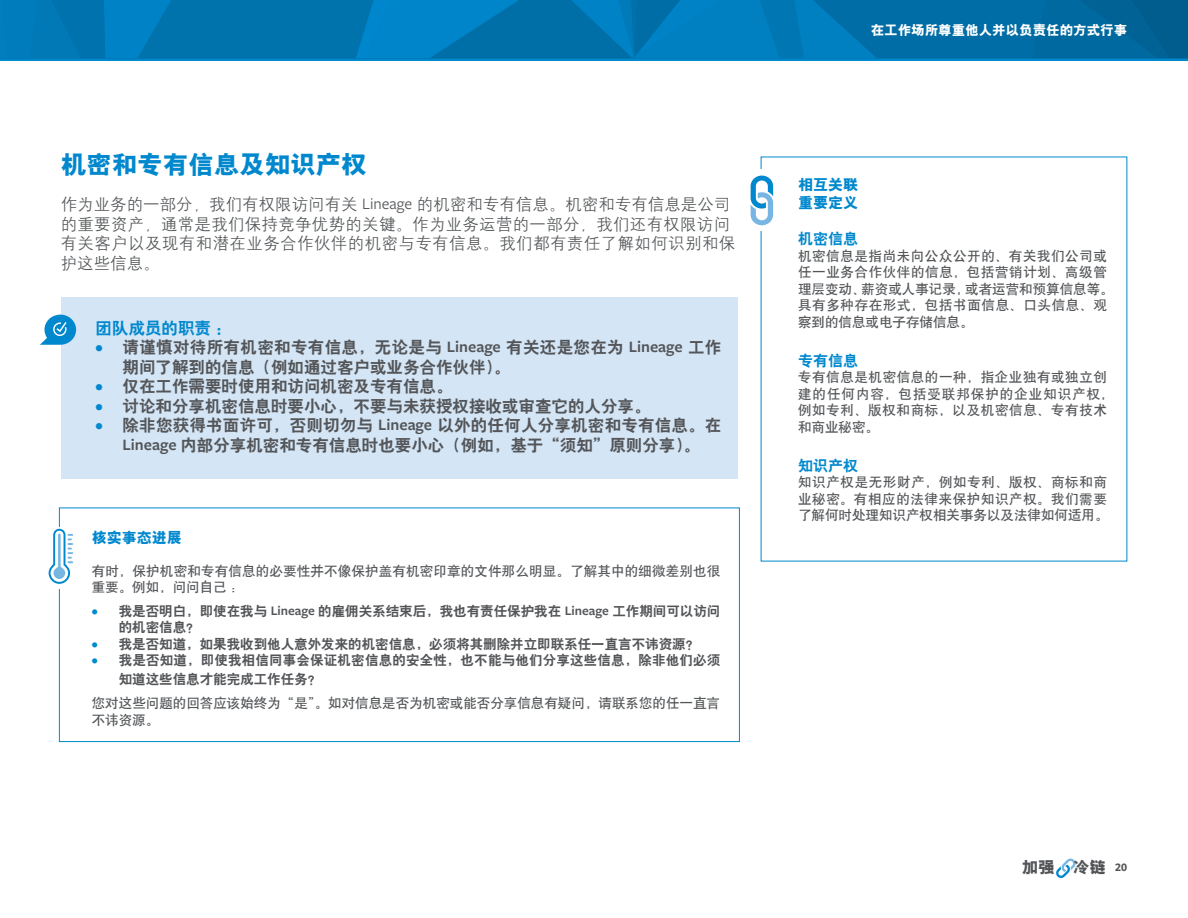
<style>
.page{position:relative;width:1188px;height:918px;background:#fff}
.page>*{position:absolute;margin:0;border:0;box-sizing:border-box;transform-origin:0 0}
.t1{font:25.5px "H Yb 9 gj";color:#0088ce}
.t2{font:16.5px/19.5px "H Yb 2 gj";color:#535558;text-align:center}
.t3{font:16.5px/19.5px "H Yg 2 gj";letter-spacing:.015em;color:#535558}
.t4{font:16.5px/19.5px "H Yb 2 gj";letter-spacing:.02em;color:#535558}
.t5{font:16.5px "H Yb 2 gj";color:#0088ce}
.t6{font:16.35px "H Yb 9 gj";color:#535558}
.t7{font:15px "H Yb 9 gj";color:#0088ce}
.t8{font:15px "H Yb 2 gj";color:#0088ce}
.t9{font:13.5px/16.5px "H Yb 1 gj";letter-spacing:.045em;color:#535558}
.t10{font:13.5px/16.5px "H Yb 2 gj";color:#535558}
.t11{font:13.5px/16.5px "H Yb 1 gj";letter-spacing:.015em;color:#535558}
.t12{font:13.5px/16.5px "H Yb 1 gj";letter-spacing:.05em;color:#535558}
.t13{font:13.5px "H Yb 9 gj";color:#fff}
.s1{font-family:"Freight Sans Pro"}
.s2{font-family:"Freight Sans Pro";font-weight:600;color:#0088ce}
.s3{font-family:"Freight Sans Pro";font-weight:600}
.s4{font-family:"Freight Sans Pro";font-weight:700;font-size:12px}
</style>
<div class="page">
<svg style="left:1056px;top:859px;width:20px;height:19px"></svg>
<div style="left:59px;top:508px;width:681px;height:234px;background:#fff;border:1px solid #0088ce"></div>
<div style="left:43px;top:527px;width:33px;height:62px;background:#fff"></div>
<div style="left:61px;top:297px;width:677px;height:181px;background:#d4e5f5"></div>
<svg style="left:40px;top:315px;width:36px;height:30px"></svg>
<div style="left:0;top:0;width:1188px;height:61px;background:linear-gradient(to right,#0079b6,#0076b3)"></div>
<svg style="left:0;top:0;width:1188px;height:58px;background:#0074b0"></svg>
<svg style="left:751px;top:176px;width:22px;height:49px"></svg>
<svg style="left:49px;top:529px;width:24px;height:55px"></svg>
<p class="t1" style="left:61px;top:151px;width:307px">机密和专有信息及知识产权</p>
<p class="t3" style="left:61px;top:195px;width:676px">作为业务的一部分，我们有权限访问有关 <span class="s1">Lineage</span> 的机密和专有信息。机密和专有信息是公司的重要资产，通常是我们保持竞争优势的关键。作为业务运营的一部分，我们还有权限访问有关客户以及现有和潜在业务合作伙伴的机密与专有信息。我们都有责任了解如何识别和保护这些信息。</p>
<p class="t5" style="left:96px;top:320px;width:138px">团队成员的职责：</p>
<p class="t4" style="left:123px;top:338px;width:600px;text-indent:-27px"><span class="s2">•</span> 请谨慎对待所有机密和专有信息，无论是与 <span class="s3">Lineage</span> 有关还是您在为 <span class="s3">Lineage</span> 工作期间了解到的信息（例如通过客户或业务合作伙伴）。</p>
<p class="t2" style="left:96px;top:377px;width:358px"><span class="s2">•</span> 仅在工作需要时使用和访问机密及专有信息。</p>
<p class="t2" style="left:96px;top:396px;width:556px"><span class="s2">•</span> 讨论和分享机密信息时要小心，不要与未获授权接收或审查它的人分享。</p>
<p class="t2" style="left:96px;top:416px;width:627px"><span class="s2">•</span> 除非您获得书面许可，否则切勿与 <span class="s3">Lineage</span> 以外的任何人分享机密和专有信息。在<br><span class="s3">Lineage</span> 内部分享机密和专有信息时也要小心（例如，基于“须知”原则分享）。</p>
<p class="t7" style="left:92px;top:530px;width:91px">核实事态进展</p>
<p class="t11" style="left:92px;top:563px;width:630px">有时，保护机密和专有信息的必要性并不像保护盖有机密印章的文件那么明显。了解其中的细微差别也很重要。例如，问问自己：</p>
<p class="t10" style="left:119px;top:602px;width:603px;text-indent:-27px"><span class="s2">•</span> 我是否明白，即使在我与 <span class="s3">Lineage</span> 的雇佣关系结束后，我也有责任保护我在 <span class="s3">Lineage</span> 工作期间可以访问的机密信息？</p>
<p class="t10" style="left:92px;top:635px;width:609px"><span class="s2">•</span> 我是否知道，如果我收到他人意外发来的机密信息，必须将其删除并立即联系任一直言不讳资源？</p>
<p class="t10" style="left:119px;top:651px;width:603px;line-height:19px;text-indent:-27px"><span class="s2">•</span> 我是否知道，即使我相信同事会保证机密信息的安全性，也不能与他们分享这些信息，除非他们必须知道这些信息才能完成工作任务？</p>
<p class="t11" style="left:92px;top:695px;width:630px">您对这些问题的回答应该始终为“是”。如对信息是否为机密或能否分享信息有疑问，请联系您的任一直言不讳资源。</p>
<p class="t13" style="left:871px;top:23px;width:258px">在工作场所尊重他人并以负责任的方式行事</p>
<p class="t7" style="left:798px;top:177px;width:61px">相互关联</p>
<p class="t7" style="left:798px;top:195px;width:61px">重要定义</p>
<p class="t8" style="left:798px;top:231px;width:61px">机密信息</p>
<p class="t9" style="left:798px;top:247px;width:317px">机密信息是指尚未向公众公开的、有关我们公司或任一业务合作伙伴的信息，包括营销计划、高级管理层变动、薪资或人事记录，或者运营和预算信息等。具有多种存在形式，包括书面信息、口头信息、观察到的信息或电子存储信息。</p>
<p class="t8" style="left:798px;top:353px;width:61px">专有信息</p>
<p class="t12" style="left:798px;top:369px;width:317px">专有信息是机密信息的一种，指企业独有或独立创建的任何内容，包括受联邦保护的企业知识产权，例如专利、版权和商标，以及机密信息、专有技术和商业秘密。</p>
<p class="t8" style="left:798px;top:458px;width:61px">知识产权</p>
<p class="t9" style="left:798px;top:474px;width:312px">知识产权是无形财产，例如专利、版权、商标和商业秘密。有相应的法律来保护知识产权。我们需要了解何时处理知识产权相关事务以及法律如何适用。</p>
<p class="t6" style="left:1022px;top:859px;width:107px">加强 冷链 <span class="s4">20</span></p>
</div>
